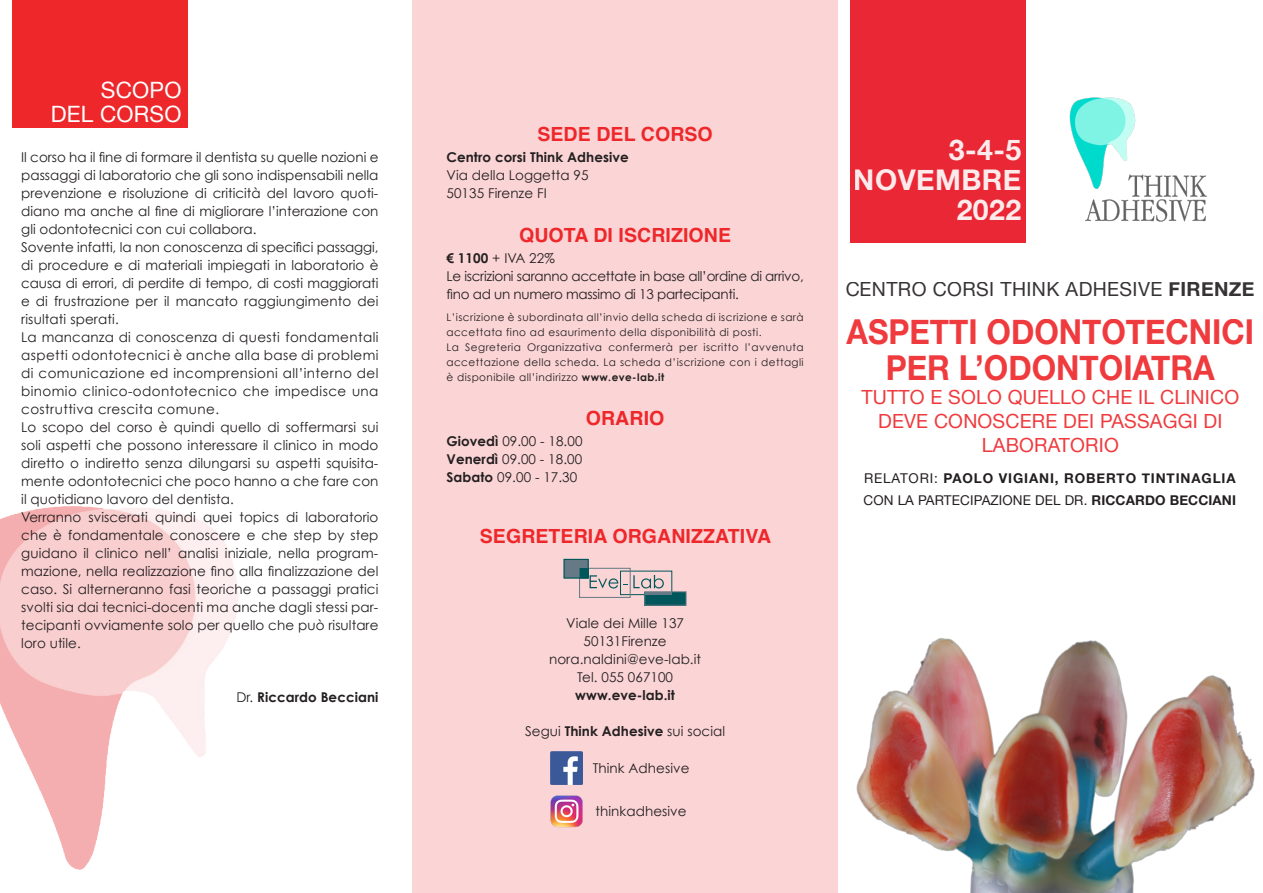
<style>
.page{position:relative;width:1263px;height:893px;background:#fff}
.page>*{position:absolute;margin:0;border:0;box-sizing:border-box;transform-origin:0 0}
.t1{font:700 34.35px/36px "Helvetica Neue";color:#ee272b;text-align:center;scale:.92 1}
.t2{font:700 28.5px/30px "Helvetica Neue";letter-spacing:.015em;color:#fff;text-align:right}
.t3{font:22.5px "Helvetica Neue";letter-spacing:.01em;color:#fff}
.t4{font:19.5px/24px "Helvetica Neue";letter-spacing:.01em;color:#ee272b;text-align:center}
.t5{font:700 19.5px "Helvetica";letter-spacing:.005em;color:#ee272b}
.t6{font:19.5px "Helvetica Neue";letter-spacing:.02em;color:#231f20}
.t7{font:13.5px/18px "Century Gothic";letter-spacing:.005em;color:#231f20;text-align:justify}
.t8{font:13.5px/18px "Century Gothic";letter-spacing:-.02em;color:#231f20}
.t9{font:700 13.5px "Century Gothic";letter-spacing:.005em;color:#231f20}
.t10{font:13.5px "Helvetica Neue";letter-spacing:.01em;color:#231f20}
.t11{font:700 13.5px "Helvetica Neue";letter-spacing:.065em;color:#231f20}
.t12{font:10.5px/15px "Century Gothic";letter-spacing:.04em;color:#231f20}
.s1{font-weight:400}
.s2{font-weight:700}
</style>
<div class="page">
<div style="left:412px;top:0;width:426px;height:893px;background:#fbd4d5"></div>
<img style="left:0;top:506px;width:238px;height:363px">
<div style="left:850px;top:0;width:175px;height:243px;background:#ea2734"></div>
<div style="left:620px;top:571px;width:52px;height:24px;border:1px solid #00575b"></div>
<svg style="left:589px;top:575px;width:75px;height:13px"></svg>
<div style="left:579px;top:568px;width:52px;height:30px;border:1px solid #657a85"></div>
<div style="left:564px;top:559px;width:24px;height:19px;background:#657a85"></div>
<div style="left:564px;top:559px;width:24px;height:19px;border:1px solid #00575b"></div>
<div style="left:580px;top:569px;width:8px;height:9px;background:#00575b"></div>
<div style="left:645px;top:592px;width:41px;height:13px;background:#00575b"></div>
<hr style="left:645px;top:592px;width:26px;height:2px;background:#657a85">
<img style="left:1069px;top:97px;width:138px;height:125px">
<img style="left:550px;top:795px;width:33px;height:33px">
<img style="left:550px;top:752px;width:33px;height:32px">
<div style="left:13px;top:0;width:175px;height:128px;background:#ee272b"></div>
<img style="left:856px;top:638px;width:399px;height:255px">
<p class="t3" style="left:101px;top:74px;width:82px">SCOPO</p>
<p class="t3" style="left:51px;top:98px;width:132px">DEL CORSO</p>
<p class="t7" style="left:21px;top:148px;width:359px">Il corso ha il fine di formare il dentista su quelle nozioni e passaggi di laboratorio che gli sono indispensabili nella prevenzione e risoluzione di criticità del lavoro quoti&shy;diano ma anche al fine di migliorare l’interazione con gli odontotecnici con cui collabora.</p>
<p class="t7" style="left:21px;top:238px;width:359px">Sovente infatti, la non conoscenza di specifici passaggi, di procedure e di materiali impiegati in laboratorio è causa di errori, di perdite di tempo, di costi maggiorati e di frustrazione per il mancato raggiungimento dei risultati sperati.</p>
<p class="t7" style="left:21px;top:328px;width:359px">La mancanza di conoscenza di questi fondamentali aspetti odontotecnici è anche alla base di problemi di comunicazione ed incomprensioni all’interno del binomio clinico-odontotecnico che impedisce una costruttiva crescita comune.</p>
<p class="t7" style="left:21px;top:418px;width:359px">Lo scopo del corso è quindi quello di soffermarsi sui soli aspetti che possono interessare il clinico in modo diretto o indiretto senza dilungarsi su aspetti squisita&shy;mente odontotecnici che poco hanno a che fare con il quotidiano lavoro del dentista.</p>
<p class="t7" style="left:21px;top:508px;width:359px">Verranno sviscerati quindi quei topics di laboratorio che è fondamentale conoscere e che step by step guidano il clinico nell’ analisi iniziale, nella program&shy;mazione, nella realizzazione fino alla finalizzazione del caso. Si alterneranno fasi teoriche a passaggi pratici svolti sia dai tecnici-docenti ma anche dagli stessi par&shy;tecipanti ovviamente solo per quello che può risultare loro utile.</p>
<p class="t9" style="left:236px;top:689px;width:144px"><span class="s1">Dr.</span> Riccardo Becciani</p>
<p class="t5" style="left:537px;top:119px;width:177px">SEDE DEL CORSO</p>
<p class="t9" style="left:446px;top:149px;width:184px">Centro corsi Think Adhesive</p>
<p class="t7" style="left:446px;top:166px;width:144px">Via della Loggetta 95</p>
<p class="t7" style="left:446px;top:184px;width:102px">50135 Firenze FI</p>
<p class="t5" style="left:519px;top:219px;width:213px">QUOTA DI ISCRIZIONE</p>
<p class="t7" style="left:446px;top:249px;width:110px"><span class="s2">€ 1100</span> + IVA 22%</p>
<p class="t8" style="left:446px;top:267px;width:359px">Le iscrizioni saranno accettate in base all’ordine di arrivo, fino ad un numero massimo di 13 partecipanti.</p>
<p class="t12" style="left:446px;top:310px;width:359px">L’iscrizione è subordinata all’invio della scheda di iscrizione e sarà accettata fino ad esaurimento della disponibilità di posti.</p>
<p class="t12" style="left:446px;top:340px;width:359px;text-align:justify">La Segreteria Organizzativa confermerà per iscritto l’avvenuta accettazione della scheda. La scheda d’iscrizione con i dettagli è disponibile all’indirizzo <span class="s2">www.eve-lab.it</span></p>
<p class="t5" style="left:586px;top:402px;width:80px">ORARIO</p>
<p class="t7" style="left:446px;top:432px;width:137px"><span class="s2">Giovedì</span> 09.00 - 18.00</p>
<p class="t7" style="left:446px;top:450px;width:137px"><span class="s2">Venerdì</span> 09.00 - 18.00</p>
<p class="t7" style="left:446px;top:468px;width:132px"><span class="s2">Sabato</span> 09.00 - 17.30</p>
<p class="t5" style="left:480px;top:521px;width:293px">SEGRETERIA ORGANIZZATIVA</p>
<p class="t7" style="left:566px;top:614px;width:119px">Viale dei Mille 137</p>
<p class="t7" style="left:584px;top:632px;width:84px">50131Firenze</p>
<p class="t7" style="left:549px;top:650px;width:153px">nora.naldini@eve-lab.it</p>
<p class="t7" style="left:577px;top:668px;width:98px">Tel. 055 067100</p>
<p class="t9" style="left:575px;top:686px;width:101px">www.eve-lab.it</p>
<p class="t7" style="left:525px;top:722px;width:202px">Segui <span class="s2">Think Adhesive</span> sui social</p>
<p class="t7" style="left:593px;top:759px;width:98px">Think Adhesive</p>
<p class="t7" style="left:595px;top:802px;width:93px">thinkadhesive</p>
<h2 class="t2" style="left:854px;top:135px;width:169px">3-4-5<br>NOVEMBRE<br>2022</h2>
<h3 class="t6" style="left:845px;top:275px;width:411px">CENTRO CORSI THINK ADHESIVE <span class="s2">FIRENZE</span></h3>
<h1 class="t1" style="left:846px;top:315px;width:445px">ASPETTI ODONTOTECNICI<br>PER L’ODONTOIATRA</h1>
<h3 class="t4" style="left:861px;top:386px;width:379px">TUTTO E SOLO QUELLO CHE IL CLINICO<br>DEVE CONOSCERE DEI PASSAGGI DI<br>LABORATORIO</h3>
<p class="t11" style="left:864px;top:468px;width:373px"><span class="s1">RELATORI:</span> PAOLO VIGIANI, ROBERTO TINTINAGLIA</p>
<p class="t10" style="left:864px;top:491px;width:374px">CON LA PARTECIPAZIONE DEL DR. <span class="s2">RICCARDO BECCIANI</span></p>
</div>
